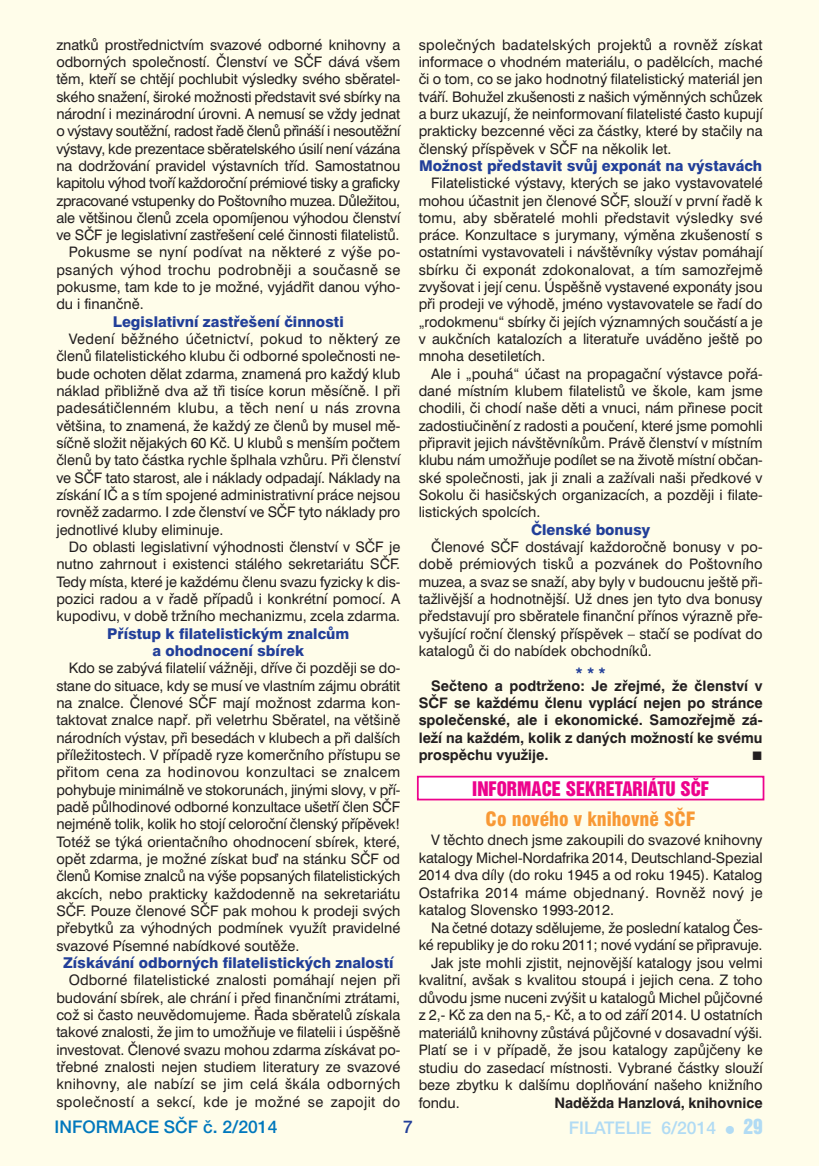
<style>
.page{position:relative;width:819px;height:1166px;background:#fffdea}
.page>*{position:absolute;margin:0;border:0;box-sizing:border-box;transform-origin:0 0}
.t1{font:900 condensed 19.25px "Swiss 721 BTCE";color:#f89935}
.t2{font:18.38px "Switzerland Inserat";color:#ed028c}
.t3{font:17.5px "Helvetica E A";color:#0078bd}
.t4{font:17.5px "Helvetica E A";color:#b1dbf4}
.t5{font:17.5px "Helvetica E A";color:#223f99}
.t6{font:800 14.88px/17.3px "Swiss 721 BTCE";color:#223f99;text-align:center}
.t7{font:14.53px/17.3px "Swiss 721 BTCE";letter-spacing:-.005em;color:#231f20;text-align:justify}
.t8{font:700 14.53px/17.3px "Swiss 721 BTCE";color:#231f20;text-align:justify}
.t9{font:14.53px "Swiss 721 BTCE";letter-spacing:-.025em;color:#231f20}
.t10{font:14.53px "Swiss 721 BTCE";letter-spacing:-.03em;color:#231f20}
.t11{font:14.53px "Swiss 721 BTCE";letter-spacing:.02em;color:#231f20}
.t12{font:14.53px "Swiss 721 BTCE";letter-spacing:.015em;color:#231f20}
.t13{font:700 14.53px "Swiss 721 BTCE";color:#223f99}
.t14{font:14.53px "Wingdings";color:#231f20}
.s1{font-size:14px}
.s2{font-family:"Helvetica Inserat E";font-size:19.25px}
</style>
<div class="page">
<div style="left:418px;top:777px;width:344px;height:22px;background:#fff"></div>
<div style="left:417px;top:776px;width:347px;height:24px;border:2px solid #ed028c"></div>
<p class="t7" style="left:56px;top:37px;width:345px">znatků prostřednictvím svazové odborné knihovny a</p>
<p class="t7" style="left:56px;top:55px;width:345px">odborných společností. Členství ve SČF dává všem</p>
<p class="t7" style="left:56px;top:72px;width:345px">těm, kteří se chtějí pochlubit výsledky svého sběratel-</p>
<p class="t7" style="left:56px;top:89px;width:345px">ského snažení, široké možnosti představit své sbírky na</p>
<p class="t7" style="left:56px;top:106px;width:345px">národní i mezinárodní úrovni. A nemusí se vždy jednat</p>
<p class="t10" style="left:56px;top:126px;width:345px">o výstavy soutěžní, radost řadě členů přináší i nesoutěžní</p>
<p class="t7" style="left:56px;top:141px;width:345px">výstavy, kde prezentace sběratelského úsilí není vázána</p>
<p class="t7" style="left:56px;top:158px;width:345px">na dodržování pravidel výstavních tříd. Samostatnou</p>
<p class="t9" style="left:56px;top:178px;width:345px">kapitolu výhod tvoří každoroční prémiové tisky a graficky</p>
<p class="t9" style="left:56px;top:195px;width:345px">zpracované vstupenky do Poštovního muzea. Důležitou,</p>
<p class="t7" style="left:56px;top:210px;width:345px">ale většinou členů zcela opomíjenou výhodou členství</p>
<p class="t7" style="left:56px;top:228px;width:345px">ve SČF je legislativní zastřešení celé činnosti filatelistů.</p>
<p class="t12" style="left:69px;top:247px;width:333px">Pokusme se nyní podívat na některé z výše po-</p>
<p class="t11" style="left:56px;top:264px;width:345px">psaných výhod trochu podrobněji a současně se</p>
<p class="t7" style="left:56px;top:280px;width:345px">pokusme, tam kde to je možné, vyjádřit danou výho-</p>
<p class="t7" style="left:56px;top:297px;width:89px">du i finančně.</p>
<p class="t6" style="left:113px;top:314px;width:232px">Legislativní zastřešení činnosti</p>
<p class="t7" style="left:56px;top:332px;width:345px;text-indent:12px">Vedení běžného účetnictví, pokud to některý ze členů filatelistického klubu či odborné společnosti ne&shy;bude ochoten dělat zdarma, znamená pro každý klub náklad přibližně dva až tři tisíce korun měsíčně. I při padesátičlenném klubu, a těch není u nás zrovna většina, to znamená, že každý ze členů by musel mě&shy;síčně složit nějakých 60 Kč. U klubů s menším počtem členů by tato částka rychle šplhala vzhůru. Při členství ve SČF tato starost, ale i náklady odpadají. Náklady na získání IČ a s tím spojené administrativní práce nejsou rovněž zadarmo. I zde členství ve SČF tyto náklady pro jednotlivé kluby eliminuje.</p>
<p class="t7" style="left:56px;top:540px;width:345px;text-indent:12px">Do oblasti legislativní výhodnosti členství v SČF je nutno zahrnout i existenci stálého sekretariátu SČF.<br>Tedy místa, které je každému členu svazu fyzicky k dis&shy;pozici radou a v řadě případů i konkrétní pomocí. A kupodivu, v době tržního mechanizmu, zcela zdarma.</p>
<p class="t6" style="left:107px;top:626px;width:243px">Přístup k filatelistickým znalcům a ohodnocení sbírek</p>
<p class="t7" style="left:56px;top:661px;width:345px;text-indent:12px">Kdo se zabývá filatelií vážněji, dříve či později se do&shy;stane do situace, kdy se musí ve vlastním zájmu obrátit na znalce. Členové SČF mají možnost zdarma kon&shy;taktovat znalce např. při veletrhu Sběratel, na většině národních výstav, při besedách v klubech a při dalších příležitostech. V případě ryze komerčního přístupu se přitom cena za hodinovou konzultaci se znalcem pohybuje minimálně ve stokorunách, jinými slovy, v pří&shy;padě půlhodinové odborné konzultace ušetří člen SČF nejméně tolik, kolik ho stojí celoroční členský přípěvek!<br>Totéž se týká orientačního ohodnocení sbírek, které, opět zdarma, je možné získat buď na stánku SČF od členů Komise znalců na výše popsaných filatelistických akcích, nebo prakticky každodenně na sekretariátu SČF. Pouze členové SČF pak mohou k prodeji svých přebytků za výhodných podmínek využít pravidelné svazové Písemné nabídkové soutěže.</p>
<p class="t6" style="left:63px;top:955px;width:332px">Získávání odborných filatelistických znalostí</p>
<p class="t7" style="left:56px;top:973px;width:345px;text-indent:12px">Odborné filatelistické znalosti pomáhají nejen při budování sbírek, ale chrání i před finančními ztrátami, což si často neuvědomujeme. Řada sběratelů získala takové znalosti, že jim to umožňuje ve filatelii i úspěšně investovat. Členové svazu mohou zdarma získávat po&shy;třebné znalosti nejen studiem literatury ze svazové knihovny, ale nabízí se jim celá škála odborných společností a sekcí, kde je možné se zapojit do</p>
<p class="t7" style="left:418px;top:37px;width:345px">společných badatelských projektů a rovněž získat informace o vhodném materiálu, o padělcích, maché či o tom, co se jako hodnotný filatelistický materiál jen tváří. Bohužel zkušenosti z našich výměnných schůzek a burz ukazují, že neinformovaní filatelisté často kupují prakticky bezcenné věci za částky, které by stačily na členský příspěvek v SČF na několik let.</p>
<p class="t6" style="left:419px;top:158px;width:345px">Možnost představit svůj exponát na výstavách</p>
<p class="t7" style="left:418px;top:176px;width:345px;text-indent:12px">Filatelistické výstavy, kterých se jako vystavovatelé mohou účastnit jen členové SČF, slouží v první řadě k tomu, aby sběratelé mohli představit výsledky své práce. Konzultace s jurymany, výměna zkušeností s ostatními vystavovateli i návštěvníky výstav pomáhají sbírku či exponát zdokonalovat, a tím samozřejmě zvyšovat i její cenu. Úspěšně vystavené exponáty jsou při prodeji ve výhodě, jméno vystavovatele se řadí do „rodokmenu“ sbírky či jejích významných součástí a je v aukčních katalozích a literatuře uváděno ještě po mnoha desetiletích.</p>
<p class="t7" style="left:418px;top:366px;width:345px;text-indent:12px">Ale i „pouhá“ účast na propagační výstavce pořá&shy;dané místním klubem filatelistů ve škole, kam jsme chodili, či chodí naše děti a vnuci, nám přinese pocit zadostiučinění z radosti a poučení, které jsme pomohli připravit jejich návštěvníkům. Právě členství v místním klubu nám umožňuje podílet se na životě místní občan&shy;ské společnosti, jak ji znali a zažívali naši předkové v Sokolu či hasičských organizacích, a později i filate&shy;listických spolcích.</p>
<p class="t6" style="left:531px;top:522px;width:121px">Členské bonusy</p>
<p class="t7" style="left:418px;top:540px;width:345px;text-indent:12px">Členové SČF dostávají každoročně bonusy v po&shy;době prémiových tisků a pozvánek do Poštovního muzea, a svaz se snaží, aby byly v budoucnu ještě při&shy;tažlivější a hodnotnější. Už dnes jen tyto dva bonusy představují pro sběratele finanční přínos výrazně pře&shy;vyšující roční členský příspěvek – stačí se podívat do katalogů či do nabídek obchodníků.</p>
<p class="t13" style="left:575px;top:667px;width:32px">***</p>
<p class="t8" style="left:418px;top:678px;width:345px;text-indent:12px">Sečteno a podtrženo: Je zřejmé, že členství v SČF se každému členu vyplácí nejen po stránce společenské, ale i ekonomické. Samozřejmě zá&shy;leží na každém, kolik z daných možností ke svému prospěchu využije.</p>
<p class="t14" style="left:751px;top:747px;width:12px">■</p>
<p class="t2" style="left:472px;top:779px;width:238px">INFORMACE SEKRETARIÁTU SČF</p>
<h1 class="t1" style="left:485px;top:811px;width:212px">Co nového v knihovně SČF</h1>
<p class="t7" style="left:418px;top:832px;width:345px;text-indent:12px">V těchto dnech jsme zakoupili do svazové knihovny katalogy Michel-Nordafrika 2014, Deutschland-Spezial 2014 dva díly (do roku 1945 a od roku 1945). Katalog Ostafrika 2014 máme objednaný. Rovněž nový je katalog Slovensko 1993-2012.</p>
<p class="t7" style="left:431px;top:920px;width:333px">Na četné dotazy sdělujeme, že poslední katalog Čes-</p>
<p class="t7" style="left:418px;top:938px;width:345px">ké republiky je do roku 2011; nové vydání se připravuje.</p>
<p class="t7" style="left:431px;top:955px;width:333px">Jak jste mohli zjistit, nejnovější katalogy jsou velmi</p>
<p class="t7" style="left:418px;top:973px;width:345px">kvalitní, avšak s kvalitou stoupá i jejich cena. Z toho</p>
<p class="t7" style="left:418px;top:990px;width:345px">důvodu jsme nuceni zvýšit u katalogů Michel půjčovné</p>
<p class="t7" style="left:418px;top:1008px;width:345px">z 2,- Kč za den na 5,- Kč, a to od září 2014. U ostatních</p>
<p class="t7" style="left:418px;top:1025px;width:345px">materiálů knihovny zůstává půjčovné v dosavadní výši.</p>
<p class="t7" style="left:418px;top:1043px;width:345px">Platí se i v případě, že jsou katalogy zapůjčeny ke</p>
<p class="t7" style="left:418px;top:1060px;width:345px">studiu do zasedací místnosti. Vybrané částky slouží</p>
<p class="t7" style="left:418px;top:1078px;width:345px">beze zbytku k dalšímu doplňování našeho knižního</p>
<p class="t7" style="left:418px;top:1095px;width:43px">fondu.</p>
<p class="t8" style="left:554px;top:1095px;width:210px">Naděžda Hanzlová, knihovnice</p>
<p class="t3" style="left:55px;top:1117px;width:224px">INFORMACE S»F Ë. 2/2014</p>
<p class="t5" style="left:403px;top:1117px;width:11px">7</p>
<p class="t4" style="left:569px;top:1118px;width:195px">FILATELIE 6/2014 <span class="s1">π</span> <span class="s2">29</span></p>
</div>
